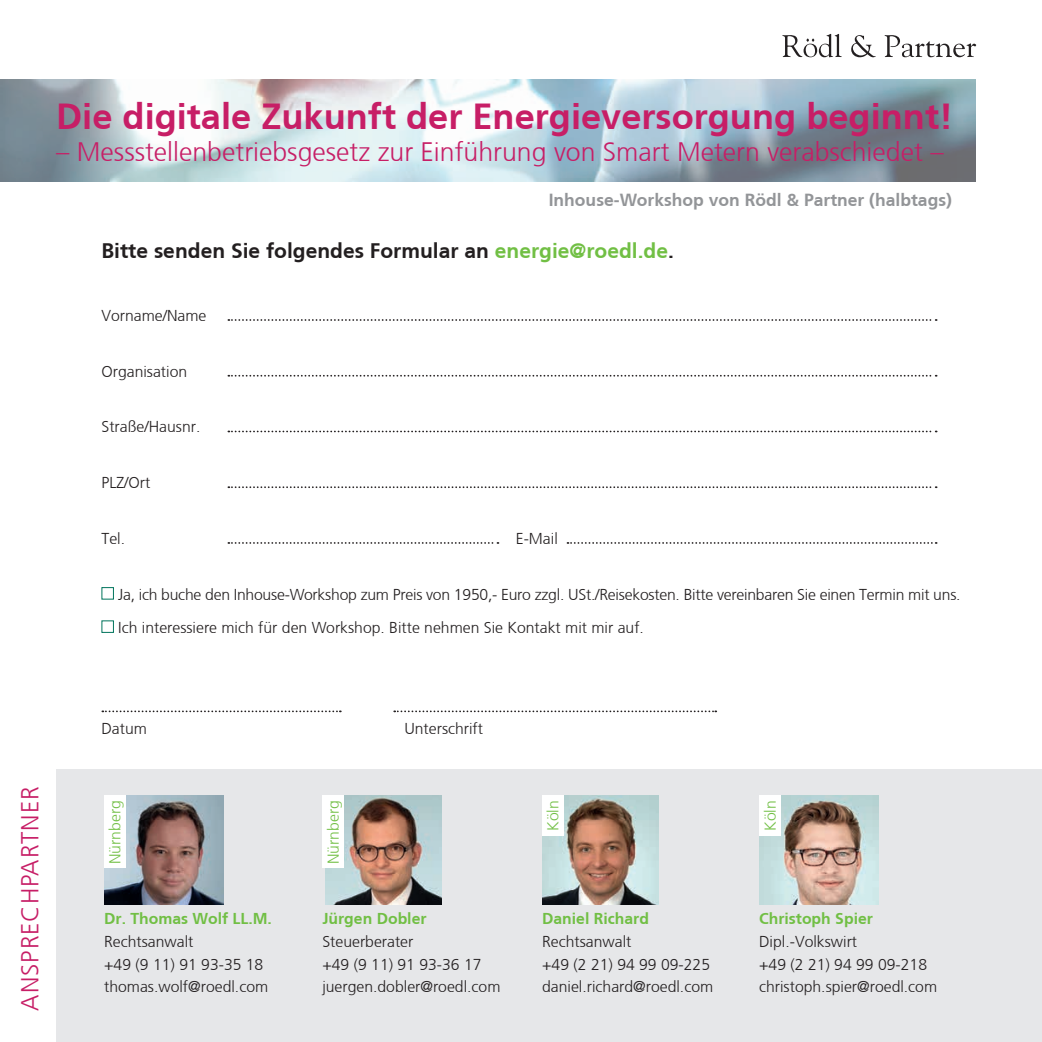
<style>
.page{position:relative;width:1042px;height:1042px;background:#fff}
.page>*{position:absolute;margin:0;border:0;box-sizing:border-box;transform-origin:0 0}
.t1{font:700 36.23px "Frutiger CE";color:#c71e66}
.t2{font:300 26.6px "Frutiger CE";color:#c71e66}
.t3{font:300 24.5px "Frutiger CE";letter-spacing:.04em;color:#c71e66}
.t4{font:700 21px "Frutiger CE";color:#231f20}
.t5{font:700 17.5px "Frutiger CE";color:#939598}
.t6{font:300 15.75px/22.8px "Frutiger CE";color:#231f20}
.t7{font:700 15.75px "Frutiger CE";color:#71bf44}
.t8{font:300 15.75px "Frutiger CE";color:#71bf44}
.s1{color:#71bf44}
</style>
<div class="page">
<svg style="left:228px;top:319px;width:708px;height:2px"></svg>
<svg style="left:228px;top:375px;width:708px;height:2px"></svg>
<svg style="left:228px;top:431px;width:708px;height:1px"></svg>
<svg style="left:228px;top:486px;width:708px;height:2px"></svg>
<svg style="left:228px;top:542px;width:270px;height:2px"></svg>
<svg style="left:567px;top:542px;width:369px;height:2px"></svg>
<div style="left:101px;top:587px;width:13px;height:12px;border:1px solid #01745c"></div>
<div style="left:101px;top:620px;width:13px;height:13px;border:1px solid #01745c"></div>
<svg style="left:102px;top:710px;width:239px;height:2px"></svg>
<svg style="left:394px;top:710px;width:322px;height:2px"></svg>
<div style="left:56px;top:769px;width:986px;height:273px;background:#e6e7e9"></div>
<svg style="left:782px;top:34px;width:59px;height:23px"></svg>
<svg style="left:851px;top:35px;width:24px;height:22px"></svg>
<svg style="left:884px;top:35px;width:92px;height:22px"></svg>
<img style="left:0;top:79px;width:975px;height:102px">
<img style="left:542px;top:795px;width:117px;height:109px">
<div style="left:542px;top:795px;width:21px;height:41px;background:#fff"></div>
<img style="left:759px;top:795px;width:119px;height:109px">
<div style="left:759px;top:795px;width:21px;height:41px;background:#fff"></div>
<img style="left:104px;top:795px;width:119px;height:109px">
<div style="left:104px;top:795px;width:21px;height:72px;background:#fff"></div>
<img style="left:325px;top:795px;width:117px;height:109px">
<div style="left:322px;top:795px;width:21px;height:72px;background:#fff"></div>
<h1 class="t1" style="left:56px;top:95px;width:898px">Die digitale Zukunft der Energieversorgung beginnt!</h1>
<h2 class="t2" style="left:56px;top:136px;width:889px">– Messstellenbetriebsgesetz zur Einführung von Smart Metern verabschiedet –</h2>
<p class="t5" style="left:549px;top:189px;width:405px">Inhouse-Workshop von Rödl &amp; Partner (halbtags)</p>
<h3 class="t4" style="left:101px;top:238px;width:574px">Bitte senden Sie folgendes Formular an <span class="s1">energie@roedl.de</span>.</h3>
<p class="t6" style="left:101px;top:304px;width:107px">Vorname/Name</p>
<p class="t6" style="left:101px;top:360px;width:87px">Organisation</p>
<p class="t6" style="left:101px;top:415px;width:100px">Straße/Hausnr.</p>
<p class="t6" style="left:101px;top:471px;width:50px">PLZ/Ort</p>
<p class="t6" style="left:101px;top:527px;width:25px">Tel.</p>
<p class="t6" style="left:516px;top:527px;width:43px">E-Mail</p>
<p class="t6" style="left:118px;top:577px;width:844px;line-height:33.2px">Ja, ich buche den Inhouse-Workshop zum Preis von 1950,- Euro zzgl. USt./Reisekosten. Bitte vereinbaren Sie einen Termin mit uns.<br>Ich interessiere mich für den Workshop. Bitte nehmen Sie Kontakt mit mir auf.</p>
<h3 class="t3" style="left:16px;top:1010px;width:225px;rotate:-90deg">ANSPRECHPARTNER</h3>
<p class="t6" style="left:101px;top:717px;width:47px">Datum</p>
<p class="t6" style="left:404px;top:717px;width:80px">Unterschrift</p>
<p class="t8" style="left:106px;top:864px;width:65px;rotate:-90deg">Nürnberg</p>
<p class="t8" style="left:324px;top:864px;width:65px;rotate:-90deg">Nürnberg</p>
<p class="t7" style="left:104px;top:909px;width:169px">Dr. Thomas Wolf LL.M.</p>
<p class="t6" style="left:104px;top:930px;width:165px">Rechtsanwalt<br>+49 (9 11) 91 93-35 18 thomas.wolf@roedl.com</p>
<p class="t7" style="left:322px;top:909px;width:106px">Jürgen Dobler</p>
<p class="t6" style="left:322px;top:930px;width:180px">Steuerberater<br>+49 (9 11) 91 93-36 17 juergen.dobler@roedl.com</p>
<p class="t8" style="left:544px;top:831px;width:32px;rotate:-90deg">Köln</p>
<p class="t8" style="left:761px;top:831px;width:32px;rotate:-90deg">Köln</p>
<p class="t7" style="left:542px;top:909px;width:108px">Daniel Richard</p>
<p class="t6" style="left:542px;top:930px;width:172px">Rechtsanwalt<br>+49 (2 21) 94 99 09-225 daniel.richard@roedl.com</p>
<p class="t7" style="left:759px;top:909px;width:115px">Christoph Spier</p>
<p class="t6" style="left:759px;top:930px;width:179px">Dipl.-Volkswirt<br>+49 (2 21) 94 99 09-218 christoph.spier@roedl.com</p>
</div>
